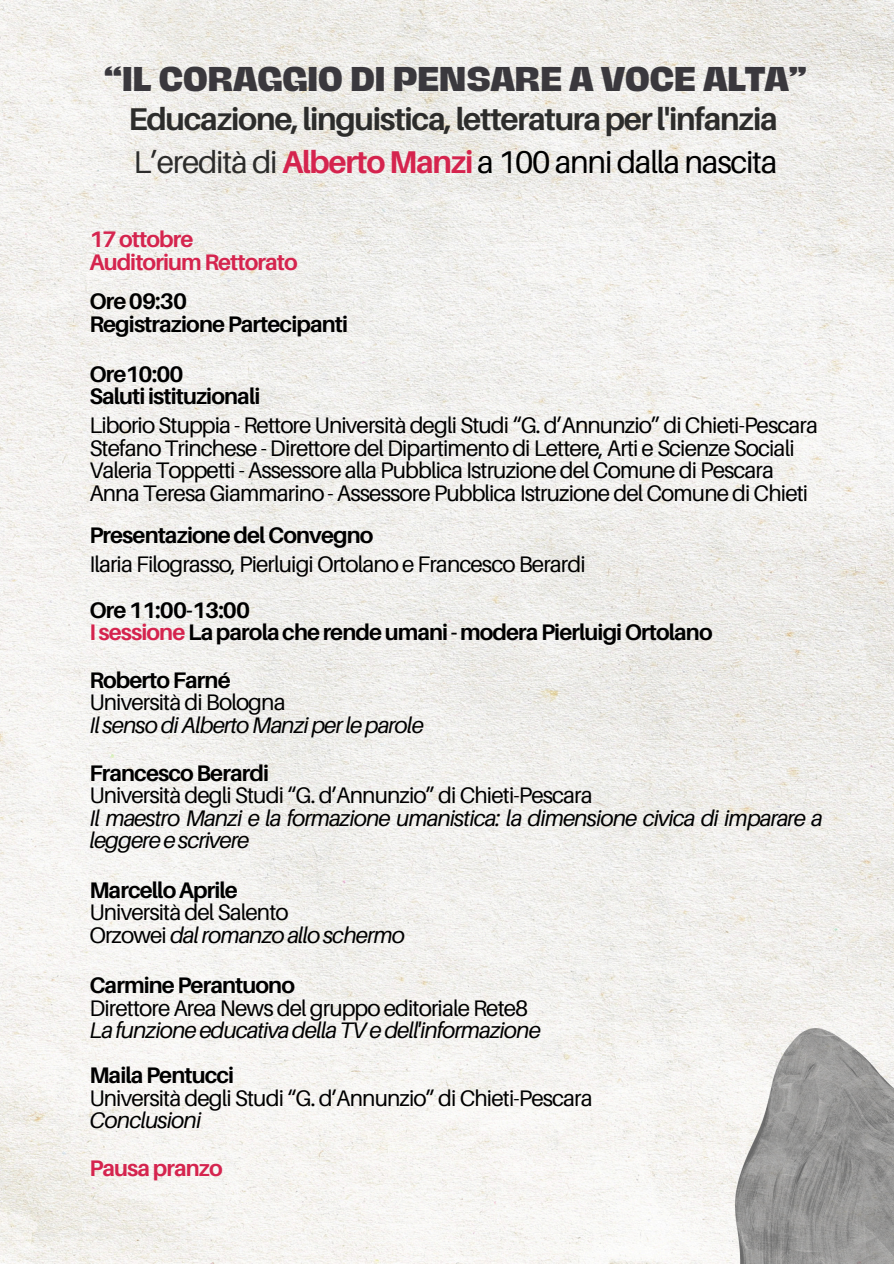
<style>
.page{position:relative;width:894px;height:1264px;background:#fff}
.page>*{position:absolute;margin:0;border:0;box-sizing:border-box;transform-origin:0 0}
.t1{font:700 31.5px "Aileron";letter-spacing:-.04em;color:#2c2c2b}
.t2{font:31.5px "Aileron";letter-spacing:-.04em;color:#000}
.t3{font:800 31.5px "Hagrid";color:#3a383d}
.t4{font:22.5px "Aileron";letter-spacing:-.04em;color:#000}
.t5{font:700 22.5px/22.5px "Aileron";letter-spacing:-.04em;color:#000}
.t6{font:italic 22.5px/22.5px "Aileron";letter-spacing:-.04em;color:#000}
.t7{font:700 22.5px/22.5px "Aileron";letter-spacing:-.04em;color:#d5244e}
.s1{color:#2c2c2b}
.s2{font-weight:700;color:#d5244e}
.s3{color:#d5244e}
.s4{font-style:normal}
</style>
<div class="page">
<img style="left:0;top:0;width:893px;height:1263px">
<img style="left:735px;top:1028px;width:158px;height:235px">
<h4 class="t3" style="left:104px;top:64px;width:703px">“IL CORAGGIO DI PENSARE A VOCE ALTA”</h4>
<p class="t1" style="left:128px;top:99px;width:650px">Educazione, linguistica, letteratura per l'infanzia</p>
<p class="t2" style="left:133px;top:143px;width:645px"><span class="s1">L’eredità di</span> <span class="s2">Alberto Manzi</span> a 100 anni dalla nascita</p>
<h1 class="t7" style="left:89px;top:228px;width:210px">17 ottobre<br>Auditorium Rettorato</h1>
<h2 class="t5" style="left:89px;top:290px;width:260px">Ore 09:30<br>Registrazione Partecipanti</h2>
<h3 class="t5" style="left:89px;top:362px;width:172px">Ore10:00<br>Saluti istituzionali</h3>
<h4 class="t4" style="left:89px;top:411px;width:730px">Liborio Stuppia - Rettore Università degli Studi “G. d’Annunzio” di Chieti-Pescara</h4>
<h4 class="t4" style="left:89px;top:434px;width:706px">Stefano Trinchese - Direttore del Dipartimento di Lettere, Arti e Scienze Sociali</h4>
<h4 class="t4" style="left:89px;top:456px;width:686px">Valeria Toppetti - Assessore alla Pubblica Istruzione del Comune di Pescara</h4>
<p class="t4" style="left:89px;top:479px;width:720px">Anna Teresa Giammarino - Assessore Pubblica Istruzione del Comune di Chieti</p>
<p class="t5" style="left:89px;top:523px;width:285px">Presentazione del Convegno</p>
<p class="t4" style="left:89px;top:550px;width:498px">Ilaria Filograsso, Pierluigi Ortolano e Francesco Berardi</p>
<p class="t5" style="left:89px;top:598px;width:624px">Ore 11:00-13:00<br><span class="s3">I sessione</span> La parola che rende umani - modera Pierluigi Ortolano</p>
<h4 class="t5" style="left:89px;top:668px;width:143px">Roberto Farné</h4>
<p class="t4" style="left:89px;top:688px;width:198px">Università di Bologna</p>
<h4 class="t6" style="left:89px;top:713px;width:336px">Il senso di Alberto Manzi per le parole</h4>
<p class="t5" style="left:89px;top:761px;width:181px">Francesco Berardi</p>
<p class="t4" style="left:89px;top:781px;width:505px">Università degli Studi “G. d’Annunzio” di Chieti-Pescara</p>
<p class="t6" style="left:89px;top:806px;width:734px">Il maestro Manzi e la formazione umanistica: la dimensione civica di imparare a leggere e scrivere</p>
<p class="t5" style="left:89px;top:878px;width:150px">Marcello Aprile</p>
<p class="t4" style="left:89px;top:898px;width:201px">Università del Salento</p>
<p class="t6" style="left:89px;top:923px;width:317px"><span class="s4">Orzowei</span> dal romanzo allo schermo</p>
<p class="t5" style="left:89px;top:973px;width:207px">Carmine Perantuono</p>
<p class="t4" style="left:89px;top:993px;width:440px">Direttore Area News del gruppo editoriale Rete8</p>
<p class="t6" style="left:89px;top:1018px;width:453px">La funzione educativa della TV e dell'informazione</p>
<p class="t5" style="left:89px;top:1063px;width:146px">Maila Pentucci</p>
<p class="t4" style="left:89px;top:1083px;width:505px">Università degli Studi “G. d’Annunzio” di Chieti-Pescara</p>
<p class="t6" style="left:89px;top:1108px;width:113px">Conclusioni</p>
<p class="t7" style="left:89px;top:1156px;width:135px">Pausa pranzo</p>
</div>
